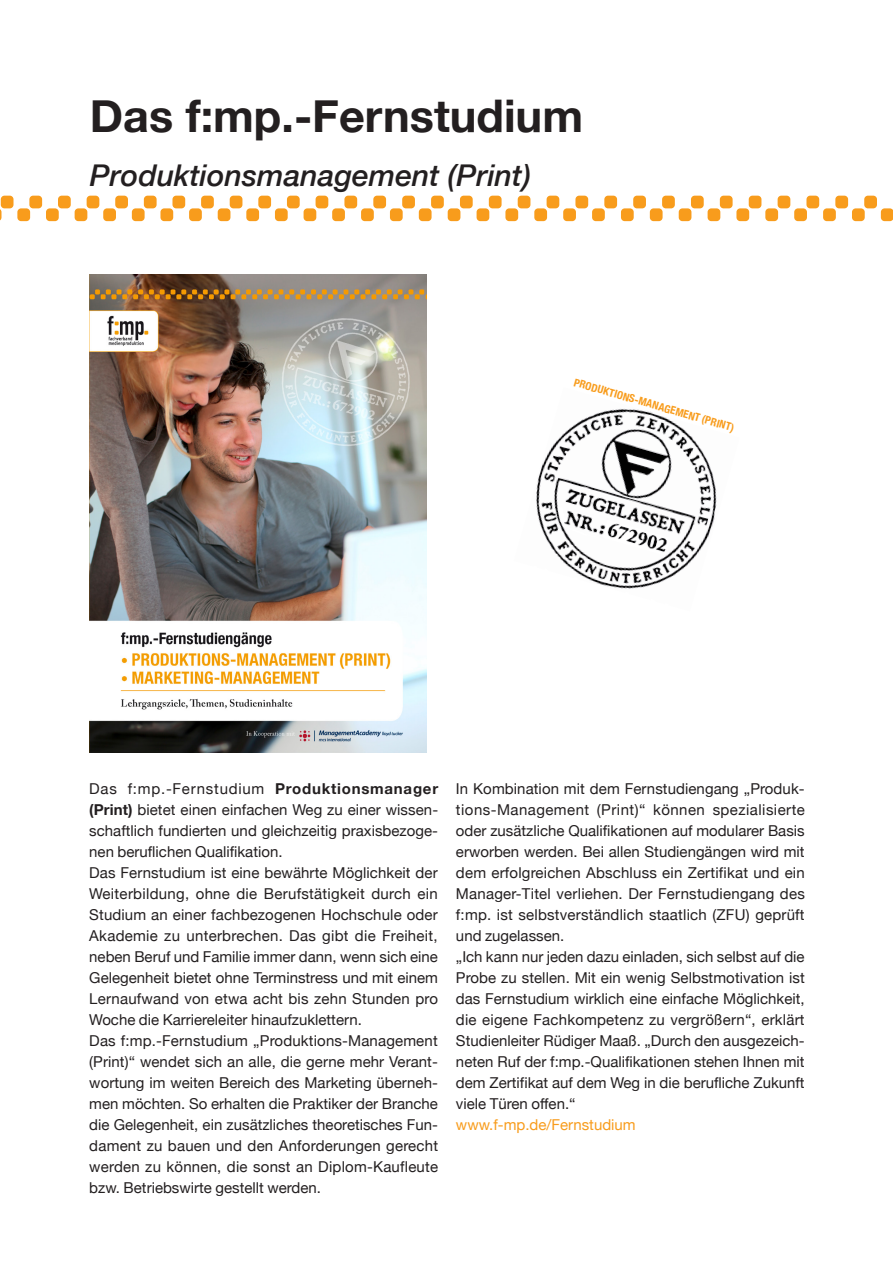
<style>
.page{position:relative;width:893px;height:1263px;background:#fff}
.page>*{position:absolute;margin:0;border:0;box-sizing:border-box;transform-origin:0 0}
.t1{font:700 45px "Helvetica Neue";color:#231f20}
.t2{font:italic 500 30px "Helvetica Neue";color:#231f20}
.t3{font:15px/21px "Helvetica Neue";color:#231f20}
.t4{font:15px "Helvetica Neue";color:#f89c1c}
.t5{font:700 condensed 10.95px "Helvetica Neue";color:#f89c1c}
.s1{font-weight:700}
</style>
<div class="page">
<div style="left:1px;top:196px;width:13px;height:12px;background:#f89c1c;border-radius:4px"></div>
<div style="left:29px;top:196px;width:13px;height:12px;background:#f89c1c;border-radius:4px"></div>
<div style="left:58px;top:196px;width:13px;height:12px;background:#f89c1c;border-radius:4px"></div>
<div style="left:87px;top:196px;width:12px;height:12px;background:#f89c1c;border-radius:4px"></div>
<div style="left:115px;top:196px;width:13px;height:12px;background:#f89c1c;border-radius:4px"></div>
<div style="left:144px;top:196px;width:13px;height:12px;background:#f89c1c;border-radius:4px"></div>
<div style="left:172px;top:196px;width:13px;height:12px;background:#f89c1c;border-radius:4px"></div>
<div style="left:201px;top:196px;width:13px;height:12px;background:#f89c1c;border-radius:4px"></div>
<div style="left:230px;top:196px;width:12px;height:12px;background:#f89c1c;border-radius:4px"></div>
<div style="left:258px;top:196px;width:13px;height:12px;background:#f89c1c;border-radius:4px"></div>
<div style="left:287px;top:196px;width:13px;height:12px;background:#f89c1c;border-radius:4px"></div>
<div style="left:316px;top:196px;width:12px;height:12px;background:#f89c1c;border-radius:4px"></div>
<div style="left:344px;top:196px;width:13px;height:12px;background:#f89c1c;border-radius:4px"></div>
<div style="left:373px;top:196px;width:13px;height:12px;background:#f89c1c;border-radius:4px"></div>
<div style="left:402px;top:196px;width:13px;height:12px;background:#f89c1c;border-radius:4px"></div>
<div style="left:431px;top:196px;width:13px;height:12px;background:#f89c1c;border-radius:4px"></div>
<div style="left:460px;top:196px;width:13px;height:12px;background:#f89c1c;border-radius:4px"></div>
<div style="left:489px;top:196px;width:13px;height:12px;background:#f89c1c;border-radius:4px"></div>
<div style="left:518px;top:196px;width:12px;height:12px;background:#f89c1c;border-radius:4px"></div>
<div style="left:547px;top:196px;width:12px;height:12px;background:#f89c1c;border-radius:4px"></div>
<div style="left:575px;top:196px;width:13px;height:12px;background:#f89c1c;border-radius:4px"></div>
<div style="left:604px;top:196px;width:13px;height:12px;background:#f89c1c;border-radius:4px"></div>
<div style="left:633px;top:196px;width:13px;height:12px;background:#f89c1c;border-radius:4px"></div>
<div style="left:662px;top:196px;width:13px;height:12px;background:#f89c1c;border-radius:4px"></div>
<div style="left:691px;top:196px;width:13px;height:12px;background:#f89c1c;border-radius:4px"></div>
<div style="left:720px;top:196px;width:13px;height:12px;background:#f89c1c;border-radius:4px"></div>
<div style="left:749px;top:196px;width:12px;height:12px;background:#f89c1c;border-radius:4px"></div>
<div style="left:778px;top:196px;width:12px;height:12px;background:#f89c1c;border-radius:4px"></div>
<div style="left:806px;top:196px;width:13px;height:12px;background:#f89c1c;border-radius:4px"></div>
<div style="left:835px;top:196px;width:13px;height:12px;background:#f89c1c;border-radius:4px"></div>
<div style="left:864px;top:196px;width:13px;height:12px;background:#f89c1c;border-radius:4px"></div>
<svg style="left:0;top:209px;width:2px;height:12px"></svg>
<div style="left:17px;top:208px;width:13px;height:13px;background:#f89c1c;border-radius:4px"></div>
<div style="left:46px;top:208px;width:13px;height:13px;background:#f89c1c;border-radius:4px"></div>
<div style="left:75px;top:208px;width:12px;height:13px;background:#f89c1c;border-radius:4px"></div>
<div style="left:103px;top:208px;width:13px;height:13px;background:#f89c1c;border-radius:4px"></div>
<div style="left:132px;top:208px;width:13px;height:13px;background:#f89c1c;border-radius:4px"></div>
<div style="left:160px;top:208px;width:13px;height:13px;background:#f89c1c;border-radius:4px"></div>
<div style="left:189px;top:208px;width:13px;height:13px;background:#f89c1c;border-radius:4px"></div>
<div style="left:218px;top:208px;width:12px;height:13px;background:#f89c1c;border-radius:4px"></div>
<div style="left:246px;top:208px;width:13px;height:13px;background:#f89c1c;border-radius:4px"></div>
<div style="left:275px;top:208px;width:13px;height:13px;background:#f89c1c;border-radius:4px"></div>
<div style="left:304px;top:208px;width:12px;height:13px;background:#f89c1c;border-radius:4px"></div>
<div style="left:332px;top:208px;width:13px;height:13px;background:#f89c1c;border-radius:4px"></div>
<div style="left:361px;top:208px;width:13px;height:13px;background:#f89c1c;border-radius:4px"></div>
<div style="left:390px;top:208px;width:13px;height:13px;background:#f89c1c;border-radius:4px"></div>
<div style="left:419px;top:208px;width:13px;height:13px;background:#f89c1c;border-radius:4px"></div>
<div style="left:448px;top:208px;width:12px;height:13px;background:#f89c1c;border-radius:4px"></div>
<div style="left:477px;top:208px;width:12px;height:13px;background:#f89c1c;border-radius:4px"></div>
<div style="left:505px;top:208px;width:13px;height:13px;background:#f89c1c;border-radius:4px"></div>
<div style="left:534px;top:208px;width:13px;height:13px;background:#f89c1c;border-radius:4px"></div>
<div style="left:563px;top:208px;width:13px;height:13px;background:#f89c1c;border-radius:4px"></div>
<div style="left:592px;top:208px;width:13px;height:13px;background:#f89c1c;border-radius:4px"></div>
<div style="left:621px;top:208px;width:13px;height:13px;background:#f89c1c;border-radius:4px"></div>
<div style="left:650px;top:208px;width:13px;height:13px;background:#f89c1c;border-radius:4px"></div>
<div style="left:679px;top:208px;width:12px;height:13px;background:#f89c1c;border-radius:4px"></div>
<div style="left:708px;top:208px;width:12px;height:13px;background:#f89c1c;border-radius:4px"></div>
<div style="left:736px;top:208px;width:13px;height:13px;background:#f89c1c;border-radius:4px"></div>
<div style="left:765px;top:208px;width:13px;height:13px;background:#f89c1c;border-radius:4px"></div>
<div style="left:794px;top:208px;width:13px;height:13px;background:#f89c1c;border-radius:4px"></div>
<div style="left:823px;top:208px;width:13px;height:13px;background:#f89c1c;border-radius:4px"></div>
<div style="left:852px;top:208px;width:13px;height:13px;background:#f89c1c;border-radius:4px"></div>
<div style="left:881px;top:208px;width:12px;height:13px;background:#f89c1c;border-radius:4px"></div>
<img style="left:536px;top:408px;width:181px;height:181px">
<img style="left:89px;top:275px;width:338px;height:477px">
<h1 class="t1" style="left:90px;top:81px;width:495px">Das f:mp.-Fernstudium</h1>
<h2 class="t2" style="left:90px;top:149px;width:443px">Produktionsmanagement (Print)</h2>
<p class="t5" style="left:577px;top:373px;width:168px;rotate:16deg">PRODUKTIONS-MANAGEMENT (PRINT)</p>
<p class="t3" style="left:89px;top:779px;width:350px">Das f:mp.-Fernstudium <span class="s1">Produktionsmanager (Print)</span> bietet einen einfachen Weg zu einer wissen&shy;schaftlich fundierten und gleichzeitig praxisbezoge&shy;nen beruflichen Qualifikation.<br>Das Fernstudium ist eine bewährte Möglichkeit der Weiterbildung, ohne die Berufstätigkeit durch ein Studium an einer fachbezogenen Hochschule oder Akademie zu unterbrechen. Das gibt die Freiheit, neben Beruf und Familie immer dann, wenn sich eine Gelegenheit bietet ohne Terminstress und mit einem Lernaufwand von etwa acht bis zehn Stunden pro Woche die Karriereleiter hinaufzuklettern.<br>Das f:mp.-Fernstudium „Produktions-Management (Print)“ wendet sich an alle, die gerne mehr Verant&shy;wortung im weiten Bereich des Marketing überneh&shy;men möchten. So erhalten die Praktiker der Branche die Gelegenheit, ein zusätzliches theoretisches Fun&shy;dament zu bauen und den Anforderungen gerecht werden zu können, die sonst an Diplom-Kaufleute bzw. Betriebswirte gestellt werden.</p>
<p class="t3" style="left:456px;top:779px;width:350px">In Kombination mit dem Fernstudiengang „Produk&shy;tions-Management (Print)“ können spezialisierte oder zusätzliche Qualifikationen auf modularer Basis erworben werden. Bei allen Studiengängen wird mit dem erfolgreichen Abschluss ein Zertifikat und ein Manager-Titel verliehen. Der Fernstudiengang des f:mp. ist selbstverständlich staatlich (ZFU) geprüft und zugelassen.<br>„Ich kann nur jeden dazu einladen, sich selbst auf die Probe zu stellen. Mit ein wenig Selbstmotivation ist das Fernstudium wirklich eine einfache Möglichkeit, die eigene Fachkompetenz zu vergrößern“, erklärt Studienleiter Rüdiger Maaß. „Durch den ausgezeich&shy;neten Ruf der f:mp.-Qualifikationen stehen Ihnen mit dem Zertifikat auf dem Weg in die berufliche Zukunft viele Türen offen.“</p>
<p class="t4" style="left:456px;top:1114px;width:181px">www.f-mp.de/Fernstudium</p>
</div>
